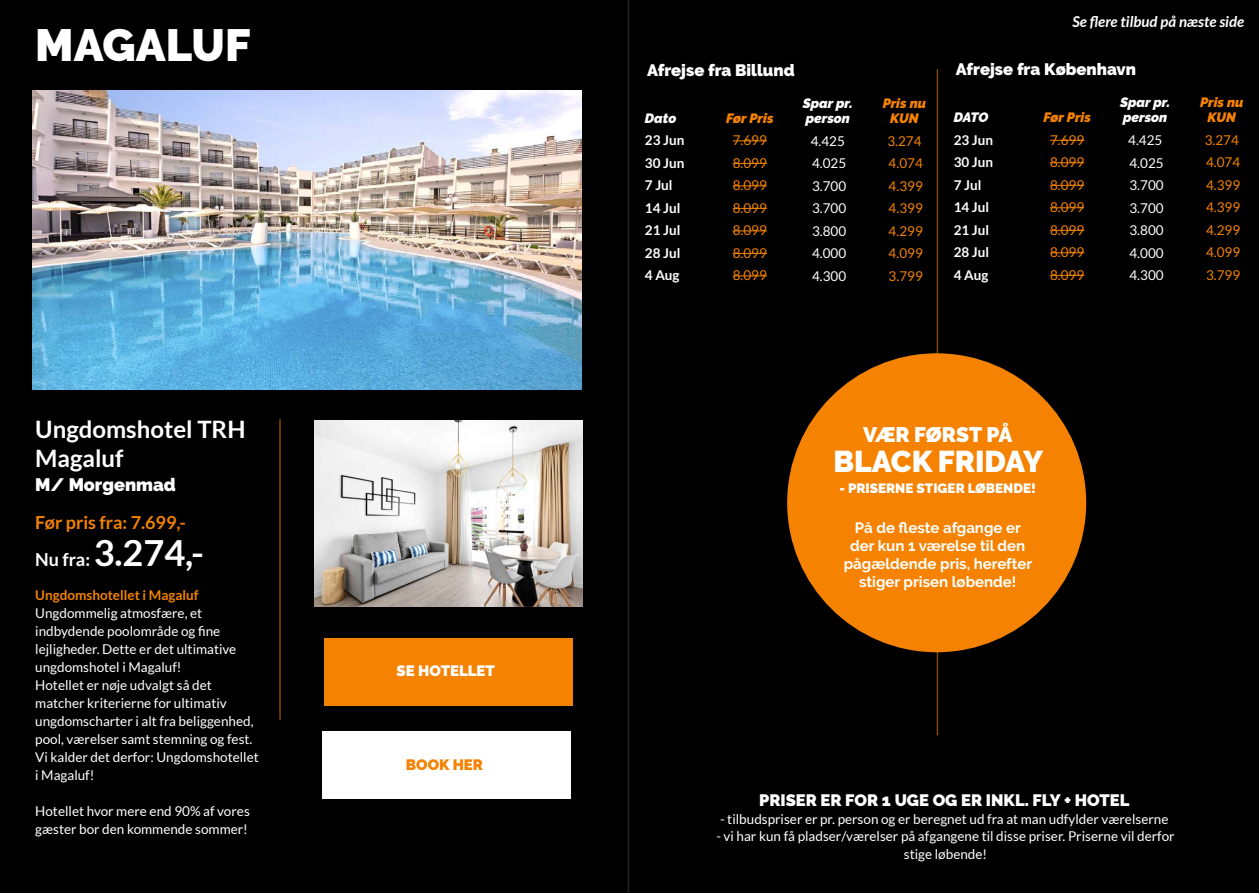
<style>
.page{position:relative;width:1259px;height:893px;background:#000}
.page>*{position:absolute;margin:0;border:0;box-sizing:border-box;transform-origin:0 0}
.t1{font:900 45px "Raleway";color:#fff}
.t2{font:700 36px "Lato";color:#fff}
.t3{font:900 30px "Raleway";color:#fff}
.t4{font:700 24px/28.8px "Lato";color:#fff}
.t5{font:900 21px "Raleway";color:#fff}
.t6{font:700 18px "Lato";color:#f58201}
.t7{font:900 18px "Raleway";color:#fff}
.t8{font:900 16.5px "Raleway";color:#fff}
.t9{font:700 15px/18px "Raleway";color:#fff;text-align:center}
.t10{font:italic 700 15px "Lato";color:#fff}
.t11{font:900 15px "Raleway";color:#fff}
.t12{font:900 15px "Raleway";color:#f58201}
.t13{font:13.5px/22.5px "Lato";color:#fff}
.t14{font:13.5px/22.5px "Lato";color:#f58201;text-align:justify}
.t15{font:700 13.5px/22.5px "Lato";color:#fff}
.t16{font:italic 900 13.5px/15px "Raleway";color:#fff}
.t17{font:italic 900 13.5px/15px "Raleway";color:#f58201;text-align:center}
.t18{font:700 13.5px "Lato";color:#f58201}
.t19{font:900 13.5px "Raleway";color:#fff}
.s1{font-size:18px}
</style>
<div class="page">
<img style="left:32px;top:91px;width:549px;height:299px">
<img style="left:315px;top:421px;width:268px;height:185px">
<hr style="left:732px;top:140px;width:35px;height:1px;background:#f58201">
<hr style="left:732px;top:163px;width:35px;height:1px;background:#f58201">
<hr style="left:732px;top:185px;width:35px;height:1px;background:#f58201">
<hr style="left:732px;top:208px;width:35px;height:1px;background:#f58201">
<hr style="left:732px;top:230px;width:35px;height:1px;background:#f58201">
<hr style="left:732px;top:253px;width:35px;height:1px;background:#f58201">
<hr style="left:732px;top:275px;width:35px;height:1px;background:#f58201">
<hr style="left:1050px;top:140px;width:34px;height:1px;background:#f58201">
<hr style="left:1050px;top:162px;width:34px;height:1px;background:#f58201">
<hr style="left:1050px;top:185px;width:34px;height:1px;background:#f58201">
<hr style="left:1050px;top:207px;width:34px;height:1px;background:#f58201">
<hr style="left:1050px;top:230px;width:34px;height:1px;background:#f58201">
<hr style="left:1050px;top:252px;width:34px;height:1px;background:#f58201">
<hr style="left:1050px;top:275px;width:34px;height:1px;background:#f58201">
<hr style="left:279px;top:419px;width:2px;height:301px;background:#f58201">
<hr style="left:936px;top:69px;width:2px;height:666px;background:#f58201">
<hr style="left:627px;top:0;width:2px;height:893px;background:#3c3f43">
<div style="left:324px;top:638px;width:249px;height:67px;background:#f58201"></div>
<div style="left:322px;top:731px;width:249px;height:67px;background:#fff"></div>
<div style="left:787px;top:353px;width:299px;height:299px;background:#f58201;border-radius:50%"></div>
<h1 class="t1" style="left:35px;top:19px;width:217px">MAGALUF</h1>
<h3 class="t4" style="left:35px;top:415px;width:212px">Ungdomshotel TRH<br>Magaluf</h3>
<h3 class="t7" style="left:35px;top:474px;width:142px">M/ Morgenmad</h3>
<h3 class="t6" style="left:35px;top:512px;width:152px">Før pris fra: 7.699,-</h3>
<h2 class="t2" style="left:35px;top:532px;width:170px"><span class="s1">Nu fra:</span> 3.274,-</h2>
<p class="t18" style="left:35px;top:587px;width:165px">Ungdomshotellet i Magaluf</p>
<p class="t13" style="left:35px;top:604px;width:225px;line-height:18px">Ungdommelig atmosfære, et indbydende poolområde og fine lejligheder. Dette er det ultimative ungdomshotel i Magaluf!<br>Hotellet er nøje udvalgt så det matcher kriterierne for ultimativ ungdomscharter i alt fra beliggenhed, pool, værelser samt stemning og fest.<br>Vi kalder det derfor: Ungdomshotellet i Magaluf!</p>
<p class="t13" style="left:35px;top:802px;width:216px;line-height:18px">Hotellet hvor mere end 90% af vores gæster bor den kommende sommer!</p>
<p class="t11" style="left:396px;top:662px;width:100px">SE HOTELLET</p>
<p class="t12" style="left:406px;top:756px;width:79px">BOOK HER</p>
<p class="t10" style="left:1072px;top:13px;width:173px">Se flere tilbud på næste side</p>
<p class="t8" style="left:647px;top:60px;width:149px">Afrejse fra Billund</p>
<p class="t8" style="left:956px;top:60px;width:182px">Afrejse fra København</p>
<p class="t16" style="left:645px;top:111px;width:33px">Dato</p>
<p class="t15" style="left:645px;top:129px;width:41px">23 Jun<br>30 Jun<br>7 Jul<br>14 Jul<br>21 Jul<br>28 Jul<br>4 Aug</p>
<p class="t17" style="left:726px;top:111px;width:49px">Før Pris</p>
<p class="t14" style="left:732px;top:129px;width:36px">7.699<br>8.099<br>8.099<br>8.099<br>8.099<br>8.099<br>8.099</p>
<p class="t16" style="left:802px;top:96px;width:52px">Spar pr. person</p>
<p class="t13" style="left:811px;top:129px;width:37px;text-align:justify">4.425<br>4.025<br>3.700<br>3.700<br>3.800<br>4.000<br>4.300</p>
<p class="t17" style="left:882px;top:96px;width:45px">Pris nu<br>KUN</p>
<p class="t14" style="left:887px;top:129px;width:37px">3.274<br>4.074<br>4.399<br>4.399<br>4.299<br>4.099<br>3.799</p>
<p class="t16" style="left:953px;top:110px;width:36px">DATO</p>
<p class="t15" style="left:953px;top:128px;width:41px">23 Jun<br>30 Jun<br>7 Jul<br>14 Jul<br>21 Jul<br>28 Jul<br>4 Aug</p>
<p class="t17" style="left:1043px;top:110px;width:49px">Før Pris</p>
<p class="t14" style="left:1050px;top:129px;width:36px">7.699<br>8.099<br>8.099<br>8.099<br>8.099<br>8.099<br>8.099</p>
<p class="t16" style="left:1120px;top:95px;width:52px">Spar pr. person</p>
<p class="t13" style="left:1128px;top:129px;width:37px;text-align:justify">4.425<br>4.025<br>3.700<br>3.700<br>3.800<br>4.000<br>4.300</p>
<p class="t17" style="left:1200px;top:95px;width:45px">Pris nu<br>KUN</p>
<p class="t14" style="left:1204px;top:129px;width:37px">3.274<br>4.074<br>4.399<br>4.399<br>4.299<br>4.099<br>3.799</p>
<h3 class="t5" style="left:863px;top:422px;width:151px">VÆR FØRST PÅ</h3>
<h3 class="t3" style="left:833px;top:444px;width:211px">BLACK FRIDAY</h3>
<p class="t19" style="left:839px;top:481px;width:198px">- PRISERNE STIGER LØBENDE!</p>
<p class="t9" style="left:843px;top:519px;width:190px">På de fleste afgange er der kun 1 værelse til den pågældende pris, herefter stiger prisen løbende!</p>
<p class="t8" style="left:759px;top:790px;width:372px">PRISER ER FOR 1 UGE OG ER INKL. FLY + HOTEL</p>
<p class="t13" style="left:720px;top:807px;width:450px">- tilbudspriser er pr. person og er beregnet ud fra at man udfylder værelserne</p>
<p class="t13" style="left:716px;top:827px;width:460px;line-height:18px;text-align:center">- vi har kun få pladser/værelser på afgangene til disse priser. Priserne vil derfor stige løbende!</p>
</div>
